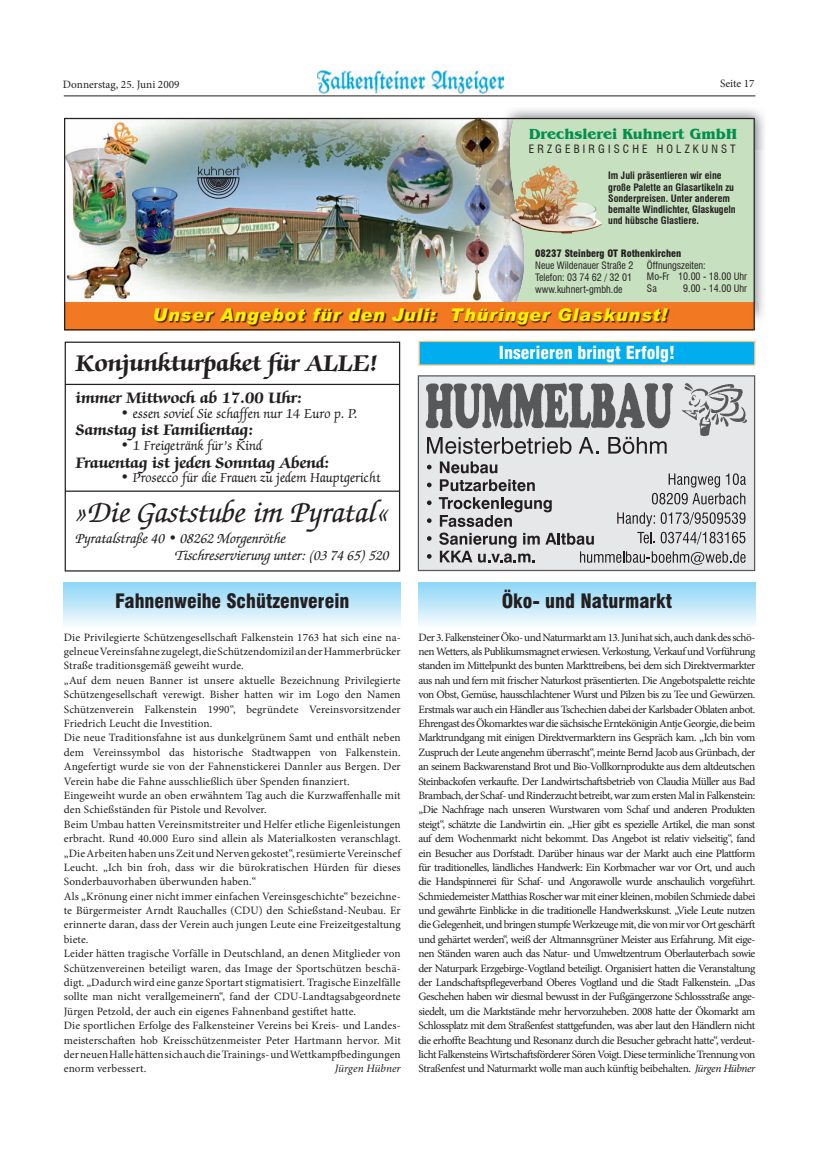
<style>
.page{position:relative;width:837px;height:1156px;background:#fff}
.page>*{position:absolute;margin:0;border:0;box-sizing:border-box;transform-origin:0 0}
.t1{font:italic 500 31.25px "Zapf Chancery IT Cby BT";color:#231f20}
.t2{font:700 26px "Zapf Chancery IT Cby BT";color:#231f20}
.t3{font:900 condensed 19.38px "Swiss 721 BT";color:#231f20}
.t4{font:italic 900 17.5px "Arial";letter-spacing:.05em;color:#fff101}
.t5{font:900 condensed 17.5px "Swiss 721 BT";color:#fff}
.t6{font:700 17.38px "Zapf Chancery IT Cby BT";color:#231f20}
.t7{font:700 15px "Benguiat IT Cby BT";color:#008f4d}
.t8{font:500 14.88px "Zapf Chancery IT Cby BT";color:#231f20}
.t9{font:italic 500 14.88px/17.9px "Zapf Chancery IT Cby BT";color:#231f20}
.t10{font:11.25px/14.4px "Minion Pro";letter-spacing:.01em;color:#231f20}
.t11{font:condensed 11.25px "Swiss 721 BT";letter-spacing:.28em;color:#231f20}
.t12{font:italic 11.25px "Minion Pro";color:#231f20}
.t13{font:700 condensed 10px/11.2px "Swiss 721 BT";color:#231f20}
.t14{font:condensed 10px/12px "Swiss 721 BT";color:#231f20}
.t15{font:900 condensed 10px "Swiss 721 BT";color:#231f20}
.s1{font-style:italic}
</style>
<div class="page">
<img style="left:318px;top:70px;width:185px;height:23px">
<hr style="left:64px;top:96px;width:691px;height:1px;background:#231f20">
<div style="left:64px;top:582px;width:336px;height:45px;background:linear-gradient(to bottom,#8bd5f7,#f6fbfd)"></div>
<div style="left:418px;top:582px;width:337px;height:45px;background:linear-gradient(to bottom,#8bd5f7,#f6fbfd)"></div>
<img style="left:497px;top:109px;width:268px;height:41px">
<img style="left:754px;top:150px;width:10px;height:169px">
<img style="left:64px;top:330px;width:303px;height:1px">
<img style="left:367px;top:330px;width:304px;height:1px">
<img style="left:671px;top:330px;width:84px;height:1px">
<img style="left:755px;top:303px;width:2px;height:17px">
<img style="left:64px;top:118px;width:690px;height:212px">
<img style="left:510px;top:204px;width:5px;height:21px">
<img style="left:517px;top:165px;width:41px;height:34px">
<img style="left:558px;top:171px;width:21px;height:28px">
<img style="left:515px;top:199px;width:18px;height:31px">
<img style="left:558px;top:199px;width:43px;height:34px">
<svg style="left:197px;top:163px;width:48px;height:35px;background:#6e8596"></svg>
<div style="left:417px;top:375px;width:338px;height:196px;background:#e6e7e9;border:1px solid #57585a"></div>
<img style="left:425px;top:382px;width:247px;height:46px">
<img style="left:681px;top:383px;width:65px;height:53px">
<svg style="left:427px;top:554px;width:4px;height:4px"></svg>
<svg style="left:427px;top:536px;width:4px;height:4px"></svg>
<svg style="left:427px;top:518px;width:4px;height:5px"></svg>
<svg style="left:427px;top:500px;width:4px;height:5px"></svg>
<svg style="left:427px;top:482px;width:4px;height:5px"></svg>
<svg style="left:427px;top:464px;width:4px;height:5px"></svg>
<svg style="left:438px;top:461px;width:307px;height:103px"></svg>
<svg style="left:427px;top:437px;width:144px;height:17px"></svg>
<svg style="left:579px;top:437px;width:19px;height:16px"></svg>
<svg style="left:608px;top:437px;width:58px;height:17px"></svg>
<div style="left:65px;top:341px;width:335px;height:230px;border:1px solid #231f20"></div>
<hr style="left:65px;top:384px;width:334px;height:1px;background:#231f20">
<hr style="left:65px;top:490px;width:334px;height:1px;background:#231f20">
<div style="left:418px;top:341px;width:337px;height:24px;background:#00aeef;border:1px solid #fdc277"></div>
<p class="t10" style="left:63px;top:78px;width:118px">Donnerstag, 25. Juni 2009</p>
<p class="t10" style="left:719px;top:77px;width:36px">Seite 17</p>
<h3 class="t7" style="left:528px;top:125px;width:210px">Drechslerei Kuhnert GmbH</h3>
<p class="t11" style="left:528px;top:142px;width:208px">ERZGEBIRGISCHE HOLZKUNST</p>
<p class="t13" style="left:608px;top:170px;width:129px">Im Juli präsentieren wir eine große Palette an Glasartikeln zu<br>Sonderpreisen. Unter anderem bemalte Windlichter, Glaskugeln und hübsche Glastiere.</p>
<p class="t15" style="left:535px;top:247px;width:148px">08237 Steinberg OT Rothenkirchen</p>
<p class="t14" style="left:535px;top:259px;width:100px">Neue Wildenauer Straße 2<br>Telefon: 03 74 62 / 32 01 www.kuhnert-gmbh.de</p>
<p class="t14" style="left:646px;top:259px;width:102px;line-height:11.6px">Öffnungszeiten:<br>Mo-Fr 10.00 - 18.00 Uhr<br>Sa</p>
<p class="t14" style="left:683px;top:282px;width:65px">9.00 - 14.00 Uhr</p>
<h3 class="t4" style="left:152px;top:304px;width:516px">Unser Angebot für den Juli: Thüringer Glaskunst!</h3>
<h2 class="t2" style="left:76px;top:349px;width:303px">Konjunkturpaket für ALLE!</h2>
<h3 class="t6" style="left:76px;top:388px;width:228px">immer Mittwoch ab 17.00 Uhr:</h3>
<h3 class="t8" style="left:120px;top:406px;width:238px">• essen soviel Sie schaffen nur 14 Euro p. P.</h3>
<h3 class="t6" style="left:76px;top:421px;width:179px">Samstag ist Familientag:</h3>
<h3 class="t8" style="left:120px;top:438px;width:143px">• 1 Freigetränk für’s Kind</h3>
<h3 class="t6" style="left:76px;top:453px;width:255px">Frauentag ist jeden Sonntag Abend:</h3>
<h3 class="t8" style="left:120px;top:470px;width:262px">• Prosecco für die Frauen zu jedem Hauptgericht</h3>
<h1 class="t1" style="left:74px;top:495px;width:318px">»Die Gaststube im Pyratal«</h1>
<h3 class="t9" style="left:175px;top:529px;width:216px;text-indent:-99px">Pyratalstraße 40 • 08262 Morgenröthe<br>Tischreservierung unter: (03 74 65) 520</h3>
<h3 class="t3" style="left:115px;top:589px;width:236px">Fahnenweihe Schützenverein</h3>
<p class="t10" style="left:64px;top:630px;width:338px">Die Privilegierte Schützengesellschaft Falkenstein 1763 hat sich eine na&shy;gelneue Vereinsfahne zugelegt, die Schützendomizil an der Hammerbrücker Straße traditionsgemäß geweiht wurde.<br>„Auf dem neuen Banner ist unsere aktuelle Bezeichnung Privilegierte Schützengesellschaft verewigt. Bisher hatten wir im Logo den Namen Schützenverein Falkenstein 1990“, begründete Vereinsvorsitzender Friedrich Leucht die Investition.<br>Die neue Traditionsfahne ist aus dunkelgrünem Samt und enthält neben dem Vereinssymbol das historische Stadtwappen von Falkenstein.<br>Angefertigt wurde sie von der Fahnenstickerei Dannler aus Bergen. Der Verein habe die Fahne ausschließlich über Spenden finanziert.<br>Eingeweiht wurde an oben erwähntem Tag auch die Kurzwaffenhalle mit den Schießständen für Pistole und Revolver.<br>Beim Umbau hatten Vereinsmitstreiter und Helfer etliche Eigenleistungen erbracht. Rund 40.000 Euro sind allein als Materialkosten veranschlagt. „Die Arbeiten haben uns Zeit und Nerven gekostet“, resümierte Vereinschef Leucht. „Ich bin froh, dass wir die bürokratischen Hürden für dieses Sonderbauvorhaben überwunden haben.“<br>Als „Krönung einer nicht immer einfachen Vereinsgeschichte“ bezeichne&shy;te Bürgermeister Arndt Rauchalles (CDU) den Schießstand-Neubau. Er erinnerte daran, dass der Verein auch jungen Leute eine Freizeitgestaltung biete.<br>Leider hätten tragische Vorfälle in Deutschland, an denen Mitglieder von Schützenvereinen beteiligt waren, das Image der Sportschützen beschä&shy;digt. „Dadurch wird eine ganze Sportart stigmatisiert. Tragische Einzelfälle sollte man nicht verallgemeinern“, fand der CDU-Landtagsabgeordnete Jürgen Petzold, der auch ein eigenes Fahnenband gestiftet hatte.<br>Die sportlichen Erfolge des Falkensteiner Vereins bei Kreis- und Landes&shy;meisterschaften hob Kreisschützenmeister Peter Hartmann hervor. Mit der neuen Halle hätten sich auch die Trainings- und Wettkampfbedingungen enorm verbessert.</p>
<p class="t12" style="left:335px;top:1060px;width:67px">Jürgen Hübner</p>
<h3 class="t5" style="left:499px;top:342px;width:177px">Inserieren bringt Erfolg!</h3>
<h3 class="t3" style="left:501px;top:589px;width:172px">Öko- und Naturmarkt</h3>
<p class="t10" style="left:418px;top:630px;width:338px;text-align:justify">Der 3. Falkensteiner Öko- und Naturmarkt am 13. Juni hat sich, auch dank des schö&shy;nen Wetters, als Publikumsmagnet erwiesen. Verkostung, Verkauf und Vorführung standen im Mittelpunkt des bunten Markttreibens, bei dem sich Direktvermarkter aus nah und fern mit frischer Naturkost präsentierten. Die Angebotspalette reichte von Obst, Gemüse, hausschlachtener Wurst und Pilzen bis zu Tee und Gewürzen.<br>Erstmals war auch ein Händler aus Tschechien dabei der Karlsbader Oblaten anbot.<br>Ehrengast des Ökomarktes war die sächsische Erntekönigin Antje Georgie, die beim Marktrundgang mit einigen Direktvermarktern ins Gespräch kam. „Ich bin vom Zuspruch der Leute angenehm überrascht“, meinte Bernd Jacob aus Grünbach, der an seinem Backwarenstand Brot und Bio-Vollkornprodukte aus dem altdeutschen Steinbackofen verkaufte. Der Landwirtschaftsbetrieb von Claudia Müller aus Bad Brambach, der Schaf- und Rinderzucht betreibt, war zum ersten Mal in Falkenstein: „Die Nachfrage nach unseren Wurstwaren vom Schaf und anderen Produkten steigt“, schätzte die Landwirtin ein. „Hier gibt es spezielle Artikel, die man sonst auf dem Wochenmarkt nicht bekommt. Das Angebot ist relativ vielseitig“, fand ein Besucher aus Dorfstadt. Darüber hinaus war der Markt auch eine Plattform für traditionelles, ländliches Handwerk: Ein Korbmacher war vor Ort, und auch die Handspinnerei für Schaf- und Angorawolle wurde anschaulich vorgeführt.<br>Schmiedemeister Matthias Roscher war mit einer kleinen, mobilen Schmiede dabei und gewährte Einblicke in die traditionelle Handwerkskunst. „Viele Leute nutzen die Gelegenheit, und bringen stumpfe Werkzeuge mit, die von mir vor Ort geschärft und gehärtet werden“, weiß der Altmannsgrüner Meister aus Erfahrung. Mit eige&shy;nen Ständen waren auch das Natur- und Umweltzentrum Oberlauterbach sowie der Naturpark Erzgebirge-Vogtland beteiligt. Organisiert hatten die Veranstaltung der Landschaftspflegeverband Oberes Vogtland und die Stadt Falkenstein. „Das Geschehen haben wir diesmal bewusst in der Fußgängerzone Schlossstraße ange&shy;siedelt, um die Marktstände mehr hervorzuheben. 2008 hatte der Ökomarkt am Schlossplatz mit dem Straßenfest stattgefunden, was aber laut den Händlern nicht die erhoffte Beachtung und Resonanz durch die Besucher gebracht hatte“, verdeut&shy;licht Falkensteins Wirtschaftsförderer Sören Voigt. Diese terminliche Trennung von Straßenfest und Naturmarkt wolle man auch künftig beibehalten. <span class="s1">Jürgen Hübner</span></p>
</div>
